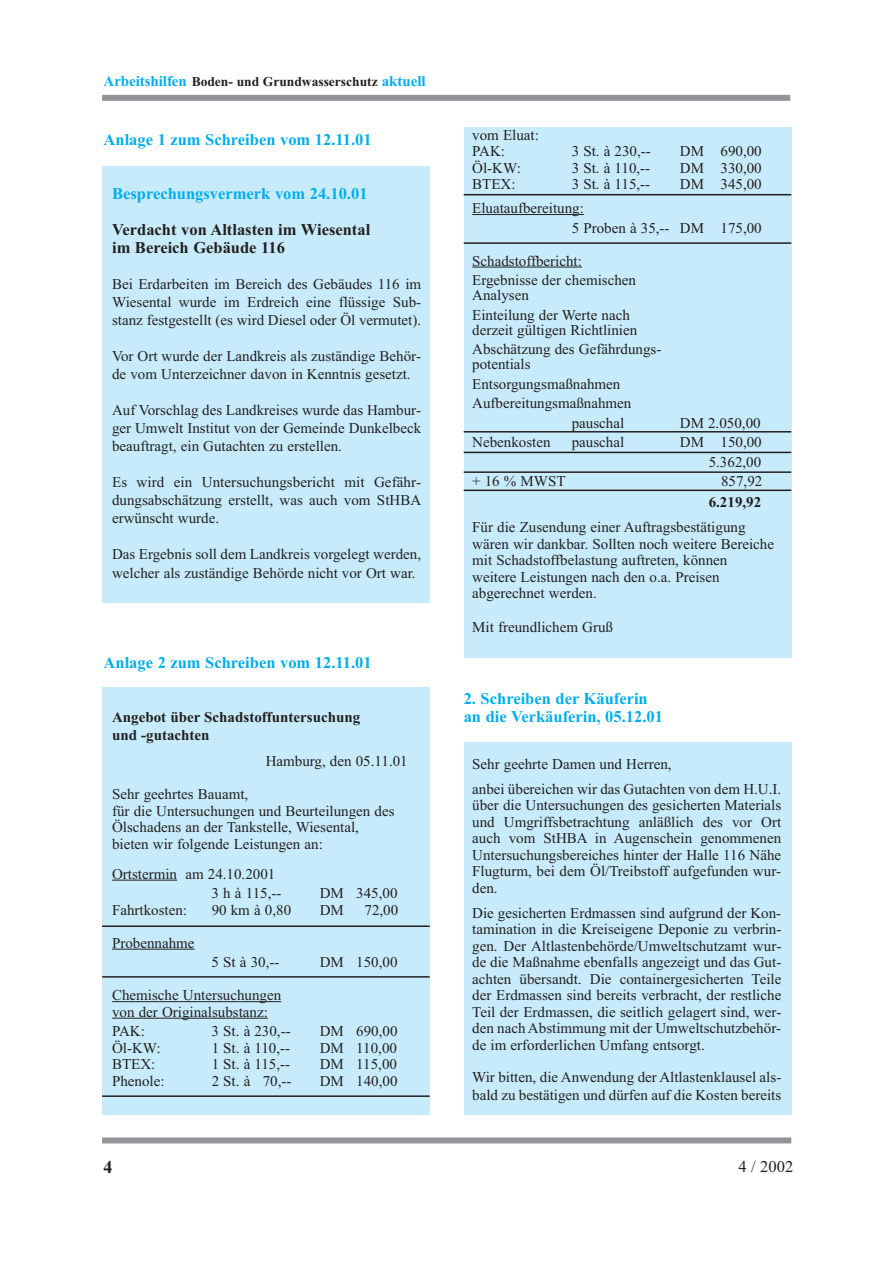
<style>
.page{position:relative;width:893px;height:1262px;background:#fff}
.page>*{position:absolute;margin:0;border:0;box-sizing:border-box;transform-origin:0 0}
.t1{font:700 18px "Times New Roman";color:#231f1f}
.t2{font:700 16.5px/18px "Times New Roman";color:#00adef}
.t3{font:700 16.5px/18px "Times New Roman";color:#231f1f}
.t4{font:16.5px "Times New Roman";color:#231f1f}
.t5{font:15px/16.5px "Times New Roman";color:#231f1f}
.t6{font:700 15px/18px "Times New Roman";color:#231f1f}
.t7{font:700 13.5px "Times New Roman";color:#231f1f}
.s1{font-size:15px;color:#00adef}
</style>
<div class="page">
<div style="left:463px;top:742px;width:328px;height:372px;background:#c7ebfb"></div>
<div style="left:463px;top:128px;width:328px;height:530px;background:#c7ebfb"></div>
<div style="left:102px;top:686px;width:327px;height:428px;background:#c7ebfb"></div>
<div style="left:102px;top:166px;width:327px;height:436px;background:#c7ebfb"></div>
<hr style="left:112px;top:879px;width:65px;height:1px;background:#231f1f">
<hr style="left:112px;top:948px;width:83px;height:1px;background:#231f1f">
<hr style="left:112px;top:1001px;width:169px;height:1px;background:#231f1f">
<hr style="left:112px;top:1017px;width:156px;height:1px;background:#231f1f">
<hr style="left:472px;top:214px;width:112px;height:1px;background:#231f1f">
<hr style="left:472px;top:266px;width:59px;height:1px;background:#231f1f">
<hr style="left:531px;top:266px;width:51px;height:1px;background:#231f1f">
<div style="left:102px;top:95px;width:688px;height:6px;background:#939497"></div>
<div style="left:102px;top:1137px;width:689px;height:6px;background:#939497"></div>
<hr style="left:463px;top:242px;width:328px;height:2px;background:#231f1f">
<hr style="left:463px;top:431px;width:328px;height:1px;background:#231f1f">
<hr style="left:463px;top:452px;width:328px;height:1px;background:#231f1f">
<hr style="left:463px;top:471px;width:328px;height:2px;background:#231f1f">
<hr style="left:463px;top:489px;width:328px;height:2px;background:#231f1f">
<hr style="left:463px;top:194px;width:328px;height:1px;background:#231f1f">
<hr style="left:102px;top:925px;width:327px;height:2px;background:#231f1f">
<hr style="left:102px;top:976px;width:327px;height:1px;background:#231f1f">
<hr style="left:102px;top:1095px;width:327px;height:1px;background:#231f1f">
<p class="t7" style="left:104px;top:77px;width:323px"><span class="s1">Arbeitshilfen</span> Boden- und Grundwasserschutz <span class="s1">aktuell</span></p>
<p class="t2" style="left:104px;top:133px;width:270px">Anlage 1 zum Schreiben vom 12.11.01</p>
<p class="t2" style="left:112px;top:187px;width:257px">Besprechungsvermerk vom 24.10.01</p>
<p class="t3" style="left:112px;top:223px;width:260px">Verdacht von Altlasten im Wiesental im Bereich Gebäude 116</p>
<p class="t5" style="left:112px;top:277px;width:310px;line-height:18px;text-align:justify">Bei Erdarbeiten im Bereich des Gebäudes 116 im Wiesental wurde im Erdreich eine flüssige Sub&shy;stanz festgestellt (es wird Diesel oder Öl vermutet).</p>
<p class="t5" style="left:112px;top:349px;width:310px;line-height:18px">Vor Ort wurde der Landkreis als zuständige Behör&shy;de vom Unterzeichner davon in Kenntnis gesetzt.</p>
<p class="t5" style="left:112px;top:403px;width:310px;line-height:18px;text-align:justify">Auf Vorschlag des Landkreises wurde das Hambur&shy;ger Umwelt Institut von der Gemeinde Dunkelbeck beauftragt, ein Gutachten zu erstellen.</p>
<p class="t5" style="left:112px;top:475px;width:310px;line-height:18px;text-align:justify">Es wird ein Untersuchungsbericht mit Gefähr&shy;dungsabschätzung erstellt, was auch vom StHBA erwünscht wurde.</p>
<p class="t5" style="left:112px;top:547px;width:310px;line-height:18px">Das Ergebnis soll dem Landkreis vorgelegt werden, welcher als zuständige Behörde nicht vor Ort war.</p>
<p class="t2" style="left:104px;top:655px;width:270px">Anlage 2 zum Schreiben vom 12.11.01</p>
<p class="t6" style="left:112px;top:709px;width:249px">Angebot über Schadstoffuntersuchung und -gutachten</p>
<p class="t5" style="left:266px;top:754px;width:143px">Hamburg, den 05.11.01</p>
<p class="t5" style="left:112px;top:787px;width:284px">Sehr geehrtes Bauamt,<br>für die Untersuchungen und Beurteilungen des Ölschadens an der Tankstelle, Wiesental, bieten wir folgende Leistungen an:</p>
<p class="t5" style="left:212px;top:865px;width:71px;line-height:19.5px;text-indent:-99px">Ortstermin am 24.10.2001<br>3 h à 115,--</p>
<p class="t5" style="left:320px;top:886px;width:79px">DM 345,00</p>
<p class="t5" style="left:112px;top:902px;width:76px">Fahrtkosten:</p>
<p class="t5" style="left:212px;top:902px;width:81px">90 km à 0,80</p>
<p class="t5" style="left:320px;top:902px;width:26px">DM</p>
<p class="t5" style="left:364px;top:902px;width:35px">72,00</p>
<p class="t5" style="left:112px;top:935px;width:84px">Probennahme</p>
<p class="t5" style="left:212px;top:955px;width:69px">5 St à 30,--</p>
<p class="t5" style="left:320px;top:955px;width:79px">DM 150,00</p>
<p class="t5" style="left:112px;top:988px;width:171px">Chemische Untersuchungen von der Originalsubstanz:</p>
<p class="t5" style="left:112px;top:1024px;width:34px">PAK:</p>
<p class="t5" style="left:212px;top:1024px;width:81px">3 St. à 230,--</p>
<p class="t5" style="left:320px;top:1024px;width:79px">DM 690,00</p>
<p class="t5" style="left:112px;top:1040px;width:50px">Öl-KW:</p>
<p class="t5" style="left:212px;top:1040px;width:80px">1 St. à 110,--</p>
<p class="t5" style="left:320px;top:1040px;width:79px">DM 110,00</p>
<p class="t5" style="left:112px;top:1057px;width:45px">BTEX:</p>
<p class="t5" style="left:212px;top:1057px;width:80px">1 St. à 115,--</p>
<p class="t5" style="left:320px;top:1057px;width:79px">DM 115,00</p>
<p class="t5" style="left:112px;top:1073px;width:54px">Phenole:</p>
<p class="t5" style="left:212px;top:1073px;width:81px">2 St. à 70,--</p>
<p class="t5" style="left:320px;top:1073px;width:79px">DM 140,00</p>
<p class="t1" style="left:104px;top:1161px;width:10px">4</p>
<p class="t5" style="left:472px;top:128px;width:68px">vom Eluat:<br>PAK:</p>
<p class="t5" style="left:571px;top:144px;width:81px">3 St. à 230,--</p>
<p class="t5" style="left:679px;top:144px;width:83px">DM 690,00</p>
<p class="t5" style="left:472px;top:161px;width:50px">Öl-KW:</p>
<p class="t5" style="left:571px;top:161px;width:80px">3 St. à 110,--</p>
<p class="t5" style="left:679px;top:161px;width:83px">DM 330,00</p>
<p class="t5" style="left:472px;top:177px;width:45px">BTEX:</p>
<p class="t5" style="left:571px;top:177px;width:80px">3 St. à 115,--</p>
<p class="t5" style="left:679px;top:177px;width:83px">DM 345,00</p>
<p class="t5" style="left:571px;top:200px;width:191px;line-height:19.5px;text-indent:-99px">Eluataufbereitung:<br>5 Proben à 35,-- DM 175,00</p>
<p class="t5" style="left:472px;top:252px;width:165px;line-height:19.5px">Schadstoffbericht:<br>Ergebnisse der chemischen</p>
<p class="t5" style="left:472px;top:287px;width:159px;line-height:19.5px">Analysen<br>Einteilung der Werte nach</p>
<p class="t5" style="left:472px;top:321px;width:191px;line-height:19.5px">derzeit gültigen Richtlinien<br>Abschätzung des Gefährdungs-</p>
<p class="t5" style="left:472px;top:357px;width:60px">potentials</p>
<p class="t5" style="left:472px;top:377px;width:150px">Entsorgungsmaßnahmen</p>
<p class="t5" style="left:472px;top:396px;width:161px">Aufbereitungsmaßnahmen</p>
<p class="t5" style="left:571px;top:416px;width:54px">pauschal</p>
<p class="t5" style="left:679px;top:416px;width:82px">DM 2.050,00</p>
<p class="t5" style="left:472px;top:435px;width:80px">Nebenkosten</p>
<p class="t5" style="left:571px;top:435px;width:54px">pauschal</p>
<p class="t5" style="left:679px;top:434px;width:83px;line-height:19.5px;text-align:right">DM 150,00<br>5.362,00</p>
<p class="t5" style="left:472px;top:474px;width:95px">+ 16 % MWST</p>
<p class="t5" style="left:721px;top:474px;width:43px">857,92</p>
<p class="t6" style="left:708px;top:495px;width:54px">6.219,92</p>
<p class="t5" style="left:472px;top:520px;width:303px">Für die Zusendung einer Auftragsbestätigung wären wir dankbar. Sollten noch weitere Bereiche mit Schadstoffbelastung auftreten, können weitere Leistungen nach den o.a. Preisen abgerechnet werden.</p>
<p class="t5" style="left:472px;top:619px;width:142px">Mit freundlichem Gruß</p>
<p class="t2" style="left:463px;top:691px;width:201px">2. Schreiben der Käuferin an die Verkäuferin, 05.12.01</p>
<p class="t5" style="left:472px;top:752px;width:310px;line-height:25px">Sehr geehrte Damen und Herren,<br>anbei übereichen wir das Gutachten von dem H.U.I.</p>
<p class="t5" style="left:472px;top:798px;width:310px;text-align:justify">über die Untersuchungen des gesicherten Materials und Umgriffsbetrachtung anläßlich des vor Ort auch vom StHBA in Augenschein genommenen Untersuchungsbereiches hinter der Halle 116 Nähe Flugturm, bei dem Öl/Treibstoff aufgefunden wur&shy;den.</p>
<p class="t5" style="left:472px;top:905px;width:310px;text-align:justify">Die gesicherten Erdmassen sind aufgrund der Kon&shy;tamination in die Kreiseigene Deponie zu verbrin&shy;gen. Der Altlastenbehörde/Umweltschutzamt wur&shy;de die Maßnahme ebenfalls angezeigt und das Gut&shy;achten übersandt. Die containergesicherten Teile der Erdmassen sind bereits verbracht, der restliche Teil der Erdmassen, die seitlich gelagert sind, wer&shy;den nach Abstimmung mit der Umweltschutzbehör&shy;de im erforderlichen Umfang entsorgt.</p>
<p class="t5" style="left:472px;top:1069px;width:310px;line-height:18px">Wir bitten, die Anwendung der Altlastenklausel als&shy;bald zu bestätigen und dürfen auf die Kosten bereits</p>
<p class="t4" style="left:738px;top:1160px;width:56px">4 / 2002</p>
</div>
